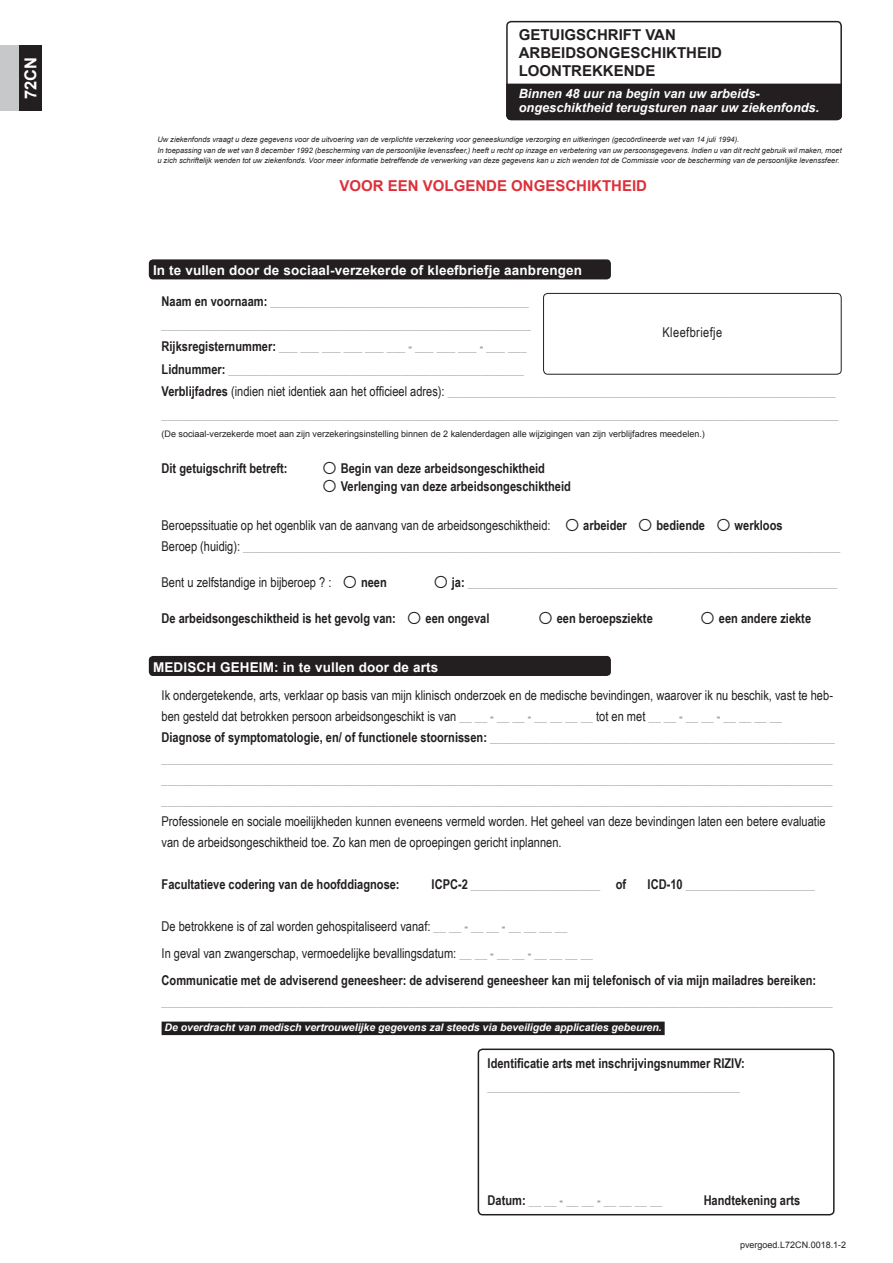
<style>
.page{position:relative;width:893px;height:1263px;background:#fff}
.page>*{position:absolute;margin:0;border:0;box-sizing:border-box;transform-origin:0 0}
.t1{font:700 16.5px "Arial";color:#fff}
.t2{font:700 15px/18px "Arial";color:#231f20}
.t3{font:700 15px "Arial";color:#dd303a}
.t4{font:700 13.5px/21px "Arial Narrow";color:#a8a9ad}
.t5{font:700 13.5px/27px "Arial Narrow";color:#231f20}
.t6{font:13.5px/21px "Arial Narrow";color:#231f20}
.t7{font:700 13.5px "Arial";letter-spacing:.01em;color:#fff}
.t8{font:13.5px "Arial Narrow";letter-spacing:.03em;color:#231f20}
.t9{font:italic 700 12.75px/13.5px "Arial";color:#fff}
.t10{font:italic 700 10.5px "Arial";color:#fff}
.t11{font:9px "Arial";color:#231f20}
.t12{font:italic 7.5px/10.5px "Arial";color:#231f20}
.s1{color:#231f20}
.s2{font-weight:400;color:#231f20}
.s3{font-size:28.5px}
.s4{font-size:28.5px;color:#231f20}
.s5{font-weight:700;font-size:28.5px}
.s6{font-weight:700}
.s7{font-weight:400}
.s8{color:#a8a9ad}
</style>
<div class="page">
<div style="left:506px;top:21px;width:336px;height:99px;border:2px solid #231f20;border-radius:4px"></div>
<div style="left:149px;top:259px;width:462px;height:20px;background:#231f20;border-radius:4px"></div>
<div style="left:149px;top:656px;width:462px;height:20px;background:#231f20;border-radius:4px"></div>
<div style="left:506px;top:83px;width:336px;height:38px;background:#231f20"></div>
<div style="left:162px;top:1021px;width:503px;height:14px;background:#231f20"></div>
<div style="left:478px;top:1048px;width:357px;height:167px;border:2px solid #231f20;border-radius:4px"></div>
<div style="left:543px;top:293px;width:299px;height:82px;border:1px solid #231f20;border-radius:4px"></div>
<div style="left:19px;top:46px;width:23px;height:65px;background:#231f20"></div>
<div style="left:0;top:46px;width:19px;height:65px;background:#c7c8ca"></div>
<p class="t1" style="left:20px;top:99px;width:44px;rotate:-90deg">72CN</p>
<p class="t2" style="left:519px;top:26px;width:205px">GETUIGSCHRIFT VAN<br>ARBEIDSONGESCHIKTHEID<br>LOONTREKKENDE</p>
<p class="t9" style="left:519px;top:88px;width:302px">Binnen 48 uur na begin van uw arbeids&shy;ongeschiktheid terugsturen naar uw ziekenfonds.</p>
<p class="t12" style="left:157px;top:134px;width:686px">Uw ziekenfonds vraagt u deze gegevens voor de uitvoering van de verplichte verzekering voor geneeskundige verzorging en uitkeringen (gecoördineerde wet van 14 juli 1994).<br>In toepassing van de wet van 8 december 1992 (bescherming van de persoonlijke levenssfeer,) heeft u recht op inzage en verbetering van uw persoonsgegevens. Indien u van dit recht gebruik wil maken, moet u zich schriftelijk wenden tot uw ziekenfonds. Voor meer informatie betreffende de verwerking van deze gegevens kan u zich wenden tot de Commissie voor de bescherming van de persoonlijke levenssfeer.</p>
<p class="t3" style="left:339px;top:176px;width:309px">VOOR EEN VOLGENDE ONGESCHIKTHEID</p>
<p class="t7" style="left:153px;top:261px;width:430px">In te vullen door de sociaal-verzekerde of kleefbriefje aanbrengen</p>
<p class="t4" style="left:162px;top:290px;width:679px;line-height:22.5px"><span class="s1">Naam en voornaam:</span> __________________________________________ ____________________________________________________________<br><span class="s1">Rijksregisternummer:</span> ___ ___ ___ ___ ___ ___ - ___ ___ ___ - ___ ___<br><span class="s1">Lidnummer:</span> ________________________________________________<br><span class="s1">Verblijfadres</span> <span class="s2">(indien niet identiek aan het officieel adres):</span> _______________________________________________________________ ______________________________________________________________________________________________________________</p>
<p class="t11" style="left:162px;top:428px;width:545px">(De sociaal-verzekerde moet aan zijn verzekeringsinstelling binnen de 2 kalenderdagen alle wijzigingen van zijn verblijfadres meedelen.)</p>
<p class="t5" style="left:162px;top:454px;width:128px">Dit getuigschrift betreft:</p>
<p class="t5" style="left:324px;top:454px;width:223px"><span class="s3">○</span>Begin van deze arbeidsongeschiktheid</p>
<p class="t5" style="left:324px;top:472px;width:249px"><span class="s3">○</span>Verlenging van deze arbeidsongeschiktheid</p>
<p class="t4" style="left:162px;top:514px;width:680px"><span class="s2">Beroepssituatie op het ogenblik van de aanvang van de arbeidsongeschiktheid:</span> <span class="s4">○</span><span class="s1">arbeider</span> <span class="s4">○</span><span class="s1">bediende</span> <span class="s4">○</span><span class="s1">werkloos<br></span><span class="s2">Beroep (huidig):</span> _________________________________________________________________________________________________</p>
<p class="t6" style="left:162px;top:571px;width:227px">Bent u zelfstandige in bijberoep ? : <span class="s5">○</span><span class="s6">neen</span></p>
<p class="t4" style="left:435px;top:571px;width:404px"><span class="s4">○</span><span class="s1">ja:</span> ____________________________________________________________</p>
<p class="t5" style="left:162px;top:604px;width:329px">De arbeidsongeschiktheid is het gevolg van: <span class="s3">○</span>een ongeval</p>
<p class="t5" style="left:540px;top:604px;width:115px"><span class="s3">○</span>een beroepsziekte</p>
<p class="t5" style="left:702px;top:604px;width:111px"><span class="s3">○</span>een andere ziekte</p>
<p class="t8" style="left:662px;top:322px;width:61px">Kleefbriefje</p>
<p class="t7" style="left:153px;top:658px;width:287px">MEDISCH GEHEIM: in te vullen door de arts</p>
<p class="t4" style="left:162px;top:684px;width:675px"><span class="s2">Ik ondergetekende, arts, verklaar op basis van mijn klinisch onderzoek en de medische bevindingen, waarover ik nu beschik, vast te heb&shy;ben gesteld dat betrokken persoon arbeidsongeschikt is van</span> __ __ - __ __ - __ __ __ __ <span class="s2">tot en met</span> __ __ - __ __ - __ __ __ __ <span class="s1">Diagnose of symptomatologie, en/ of functionele stoornissen:</span> ________________________________________________________ _____________________________________________________________________________________________________________ _____________________________________________________________________________________________________________ _____________________________________________________________________________________________________________</p>
<p class="t6" style="left:162px;top:810px;width:665px">Professionele en sociale moeilijkheden kunnen eveneens vermeld worden. Het geheel van deze bevindingen laten een betere evaluatie van de arbeidsongeschiktheid toe. Zo kan men de oproepingen gericht inplannen.</p>
<p class="t5" style="left:162px;top:870px;width:240px">Facultatieve codering van de hoofddiagnose:</p>
<p class="t4" style="left:432px;top:873px;width:196px"><span class="s1">ICPC-2</span> _____________________ <span class="s1">of</span></p>
<p class="t4" style="left:648px;top:873px;width:169px"><span class="s1">ICD-10</span> _____________________</p>
<p class="t5" style="left:162px;top:912px;width:656px"><span class="s7">De betrokkene is of zal worden gehospitaliseerd vanaf:</span> <span class="s8">__ __ - __ __ - __ __ __ __<br></span><span class="s7">In geval van zwangerschap, vermoedelijke bevallingsdatum:</span> <span class="s8">__ __ - __ __ - __ __ __ __<br></span>Communicatie met de adviserend geneesheer: de adviserend geneesheer kan mij telefonisch of via mijn mailadres bereiken:</p>
<p class="t4" style="left:162px;top:990px;width:673px">_____________________________________________________________________________________________________________</p>
<p class="t10" style="left:164px;top:1021px;width:499px">De overdracht van medisch vertrouwelijke gegevens zal steeds via beveiligde applicaties gebeuren.</p>
<p class="t5" style="left:488px;top:1049px;width:259px">Identificatie arts met inschrijvingsnummer RIZIV:</p>
<p class="t4" style="left:488px;top:1075px;width:254px">_________________________________________</p>
<p class="t4" style="left:488px;top:1189px;width:176px"><span class="s1">Datum:</span> __ __ - __ __ - __ __ __ __</p>
<p class="t5" style="left:704px;top:1186px;width:98px">Handtekening arts</p>
<p class="t11" style="left:740px;top:1239px;width:108px">pvergoed.L72CN.0018.1-2</p>
</div>
